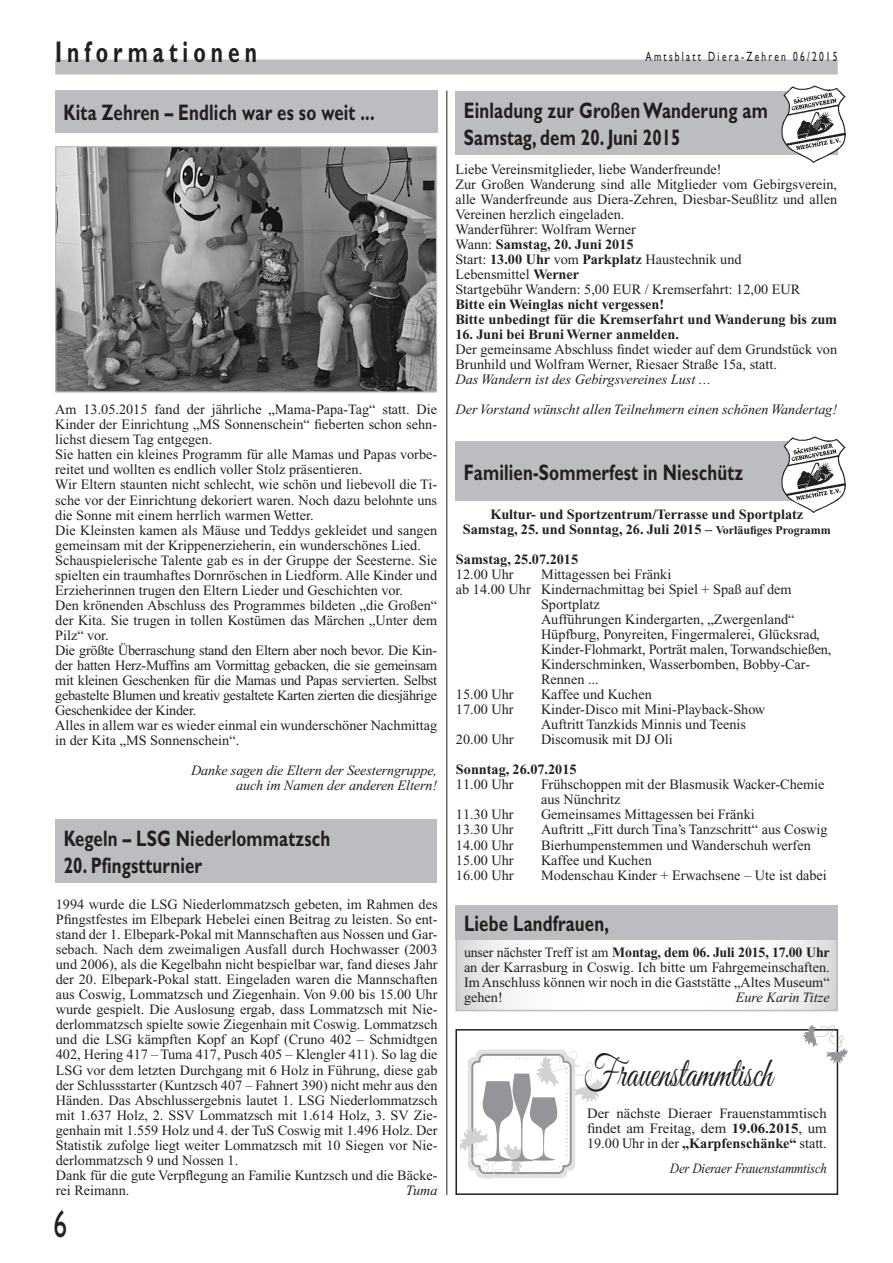
<style>
.page{position:relative;width:893px;height:1263px;background:#fff}
.page>*{position:absolute;margin:0;border:0;box-sizing:border-box;transform-origin:0 0}
.t1{font:43.5px "Great Vibes";letter-spacing:.01em;color:#231f20;scale:.75 1}
.t2{font:39px "Gill Sans";color:#231f20;scale:.7 1}
.t3{font:700 30px "Gill Sans";letter-spacing:.24em;color:#231f20;scale:.7 1}
.t4{font:700 22.5px/27px "Gill Sans";letter-spacing:.01em;color:#231f20;scale:.75 1}
.t5{font:14.25px/15px "Times New Roman";color:#231f20}
.t6{font:700 14.25px/15px "Times New Roman";color:#231f20}
.t7{font:italic 14.25px/15px "Times New Roman";letter-spacing:-.01em;color:#231f20;text-align:right}
.t8{font:italic 14.25px "Times New Roman";letter-spacing:-.01em;color:#231f20;scale:.9 1}
.t9{font:13.5px "Gill Sans";letter-spacing:.24em;color:#231f20;scale:.7 1}
.s1{font-weight:700}
.s2{font-size:12px}
</style>
<div class="page">
<div style="left:55px;top:60px;width:783px;height:15px;background:#bcbdc0"></div>
<div style="left:55px;top:819px;width:382px;height:64px;background:#bcbdc0"></div>
<img style="left:57px;top:148px;width:378px;height:243px">
<div style="left:55px;top:146px;width:382px;height:247px;border:1px solid #bcbdc0"></div>
<div style="left:55px;top:91px;width:382px;height:42px;background:#bcbdc0"></div>
<hr style="left:446px;top:91px;width:1px;height:1104px;background:#231f20">
<div style="left:455px;top:91px;width:383px;height:64px;background:#bcbdc0"></div>
<img style="left:781px;top:85px;width:65px;height:78px">
<div style="left:455px;top:442px;width:383px;height:59px;background:#bcbdc0"></div>
<img style="left:780px;top:436px;width:66px;height:77px">
<div style="left:455px;top:1029px;width:383px;height:166px;border:2px solid #231f20"></div>
<svg style="left:457px;top:1049px;width:146px;height:130px"></svg>
<svg style="left:802px;top:1024px;width:46px;height:39px"></svg>
<svg style="left:458px;top:940px;width:377px;height:68px"></svg>
<div style="left:455px;top:906px;width:383px;height:105px;border:2px solid #bcbdc0"></div>
<div style="left:455px;top:906px;width:383px;height:34px;background:#bcbdc0"></div>
<h3 class="t3" style="left:55px;top:34px;width:290px">Informationen</h3>
<p class="t9" style="left:645px;top:49px;width:276px">Amtsblatt Diera-Zehren 06/2015</p>
<h3 class="t4" style="left:64px;top:99px;width:416px">Kita Zehren – Endlich war es so weit ...</h3>
<p class="t5" style="left:55px;top:402px;width:383px">Am 13.05.2015 fand der jährliche „Mama-Papa-Tag“ statt. Die Kinder der Einrichtung „MS Sonnenschein“ fieberten schon sehn&shy;lichst diesem Tag entgegen.<br>Sie hatten ein kleines Programm für alle Mamas und Papas vorbe&shy;reitet und wollten es endlich voller Stolz präsentieren.<br>Wir Eltern staunten nicht schlecht, wie schön und liebevoll die Ti&shy;sche vor der Einrichtung dekoriert waren. Noch dazu belohnte uns die Sonne mit einem herrlich warmen Wetter.<br>Die Kleinsten kamen als Mäuse und Teddys gekleidet und sangen gemeinsam mit der Krippenerzieherin, ein wunderschönes Lied.<br>Schauspielerische Talente gab es in der Gruppe der Seesterne. Sie spielten ein traumhaftes Dornröschen in Liedform. Alle Kinder und Erzieherinnen trugen den Eltern Lieder und Geschichten vor.<br>Den krönenden Abschluss des Programmes bildeten „die Großen“ der Kita. Sie trugen in tollen Kostümen das Märchen „Unter dem Pilz“ vor.<br>Die größte Überraschung stand den Eltern aber noch bevor. Die Kin&shy;der hatten Herz-Muffins am Vormittag gebacken, die sie gemeinsam mit kleinen Geschenken für die Mamas und Papas servierten. Selbst gebastelte Blumen und kreativ gestaltete Karten zierten die diesjährige Geschenkidee der Kinder.<br>Alles in allem war es wieder einmal ein wunderschöner Nachmittag in der Kita „MS Sonnenschein“.</p>
<p class="t7" style="left:191px;top:762px;width:248px">Danke sagen die Eltern der Seesterngruppe, auch im Namen der anderen Eltern!</p>
<h3 class="t4" style="left:64px;top:825px;width:357px">Kegeln – LSG Niederlommatzsch</h3>
<h3 class="t4" style="left:64px;top:852px;width:186px">20. Pfingstturnier</h3>
<p class="t5" style="left:56px;top:897px;width:383px">1994 wurde die LSG Niederlommatzsch gebeten, im Rahmen des Pfingstfestes im Elbepark Hebelei einen Beitrag zu leisten. So ent&shy;stand der 1. Elbepark-Pokal mit Mannschaften aus Nossen und Gar&shy;sebach. Nach dem zweimaligen Ausfall durch Hochwasser (2003 und 2006), als die Kegelbahn nicht bespielbar war, fand dieses Jahr der 20. Elbepark-Pokal statt. Eingeladen waren die Mannschaften aus Coswig, Lommatzsch und Ziegenhain. Von 9.00 bis 15.00 Uhr wurde gespielt. Die Auslosung ergab, dass Lommatzsch mit Nie&shy;derlommatzsch spielte sowie Ziegenhain mit Coswig. Lommatzsch und die LSG kämpften Kopf an Kopf (Cruno 402 – Schmidtgen 402, Hering 417 – Tuma 417, Pusch 405 – Klengler 411). So lag die LSG vor dem letzten Durchgang mit 6 Holz in Führung, diese gab der Schlussstarter (Kuntzsch 407 – Fahnert 390) nicht mehr aus den Händen. Das Abschlussergebnis lautet 1. LSG Niederlommatzsch mit 1.637 Holz, 2. SSV Lommatzsch mit 1.614 Holz, 3. SV Zie&shy;genhain mit 1.559 Holz und 4. der TuS Coswig mit 1.496 Holz. Der Statistik zufolge liegt weiter Lommatzsch mit 10 Siegen vor Nie&shy;derlommatzsch 9 und Nossen 1.<br>Dank für die gute Verpflegung an Familie Kuntzsch und die Bäcke&shy;rei Reimann.</p>
<p class="t7" style="left:406px;top:1182px;width:33px">Tuma</p>
<h2 class="t2" style="left:53px;top:1201px;width:21px">6</h2>
<h3 class="t4" style="left:464px;top:97px;width:407px">Einladung zur Großen Wanderung am<br>Samstag, dem 20. Juni 2015</h3>
<p class="t5" style="left:455px;top:162px;width:383px">Liebe Vereinsmitglieder, liebe Wanderfreunde!<br>Zur Großen Wanderung sind alle Mitglieder vom Gebirgsverein, alle Wanderfreunde aus Diera-Zehren, Diesbar-Seußlitz und allen Vereinen herzlich eingeladen.<br>Wanderführer: Wolfram Werner<br>Wann: <span class="s1">Samstag, 20. Juni 2015<br></span>Start: <span class="s1">13.00 Uhr</span> vom <span class="s1">Parkplatz</span> Haustechnik und<br>Lebensmittel <span class="s1">Werner<br></span>Startgebühr Wandern: 5,00 EUR / Kremserfahrt: 12,00 EUR</p>
<p class="t6" style="left:455px;top:297px;width:383px">Bitte ein Weinglas nicht vergessen!<br>Bitte unbedingt für die Kremserfahrt und Wanderung bis zum</p>
<p class="t6" style="left:455px;top:327px;width:225px">16. Juni bei Bruni Werner anmelden.</p>
<p class="t5" style="left:455px;top:342px;width:383px">Der gemeinsame Abschluss findet wieder auf dem Grundstück von<br>Brunhild und Wolfram Werner, Riesaer Straße 15a, statt.</p>
<p class="t7" style="left:455px;top:365px;width:383px;line-height:30px;text-align:left">Das Wandern ist des Gebirgsvereines Lust …<br>Der Vorstand wünscht allen Teilnehmern einen schönen Wandertag!</p>
<h3 class="t4" style="left:464px;top:459px;width:374px">Familien-Sommerfest in Nieschütz</h3>
<p class="t6" style="left:463px;top:507px;width:370px;text-align:center">Kultur- und Sportzentrum/Terrasse und Sportplatz<br>Samstag, 25. und Sonntag, 26. Juli 2015 – <span class="s2">Vorläufiges Programm</span></p>
<p class="t6" style="left:456px;top:552px;width:124px">Samstag, 25.07.2015</p>
<p class="t5" style="left:456px;top:567px;width:59px">12.00 Uhr</p>
<p class="t5" style="left:541px;top:567px;width:132px">Mittagessen bei Fränki</p>
<p class="t5" style="left:456px;top:582px;width:337px">ab 14.00 Uhr Kindernachmittag bei Spiel + Spaß auf dem</p>
<p class="t5" style="left:541px;top:597px;width:60px">Sportplatz</p>
<p class="t5" style="left:541px;top:612px;width:255px">Aufführungen Kindergarten, „Zwergenland“</p>
<p class="t5" style="left:541px;top:627px;width:280px">Hüpfburg, Ponyreiten, Fingermalerei, Glücksrad,</p>
<p class="t5" style="left:541px;top:642px;width:292px">Kinder-Flohmarkt, Porträt malen, Torwandschießen,</p>
<p class="t5" style="left:541px;top:657px;width:271px">Kinderschminken, Wasserbomben, Bobby-Car-</p>
<p class="t5" style="left:541px;top:672px;width:59px">Rennen ...</p>
<p class="t5" style="left:456px;top:687px;width:59px">15.00 Uhr</p>
<p class="t5" style="left:541px;top:687px;width:112px">Kaffee und Kuchen</p>
<p class="t5" style="left:456px;top:702px;width:59px">17.00 Uhr</p>
<p class="t5" style="left:541px;top:702px;width:226px">Kinder-Disco mit Mini-Playback-Show<br>Auftritt Tanzkids Minnis und Teenis</p>
<p class="t5" style="left:456px;top:732px;width:59px">20.00 Uhr</p>
<p class="t5" style="left:541px;top:732px;width:133px">Discomusik mit DJ Oli</p>
<p class="t6" style="left:456px;top:762px;width:122px">Sonntag, 26.07.2015</p>
<p class="t5" style="left:456px;top:777px;width:59px">11.00 Uhr</p>
<p class="t5" style="left:541px;top:777px;width:285px">Frühschoppen mit der Blasmusik Wacker-Chemie aus Nünchritz</p>
<p class="t5" style="left:456px;top:807px;width:59px">11.30 Uhr</p>
<p class="t5" style="left:541px;top:807px;width:215px">Gemeinsames Mittagessen bei Fränki</p>
<p class="t5" style="left:456px;top:822px;width:59px">13.30 Uhr</p>
<p class="t5" style="left:541px;top:822px;width:288px">Auftritt „Fitt durch Tina’s Tanzschritt“ aus Coswig</p>
<p class="t5" style="left:456px;top:837px;width:59px">14.00 Uhr</p>
<p class="t5" style="left:541px;top:837px;width:271px">Bierhumpenstemmen und Wanderschuh werfen</p>
<p class="t5" style="left:456px;top:852px;width:59px">15.00 Uhr</p>
<p class="t5" style="left:541px;top:852px;width:112px">Kaffee und Kuchen</p>
<p class="t5" style="left:456px;top:867px;width:59px">16.00 Uhr</p>
<p class="t5" style="left:541px;top:867px;width:287px">Modenschau Kinder + Erwachsene – Ute ist dabei</p>
<h3 class="t4" style="left:464px;top:910px;width:195px">Liebe Landfrauen,</h3>
<p class="t5" style="left:464px;top:944px;width:367px;text-align:justify">unser nächster Treff ist am <span class="s1">Montag, dem 06. Juli 2015, 17.00 Uhr </span>an der Karrasburg in Coswig. Ich bitte um Fahrgemeinschaften.<br>Im Anschluss können wir noch in die Gaststätte „Altes Museum“ gehen!</p>
<p class="t7" style="left:736px;top:990px;width:95px">Eure Karin Titze</p>
<h1 class="t1" style="left:584px;top:1049px;width:253px">Frauenstammtisch</h1>
<p class="t5" style="left:587px;top:1105px;width:241px;text-align:justify">Der nächste Dieraer Frauenstammtisch findet am Freitag, dem <span class="s1">19.06.2015</span>, um 19.00 Uhr in der <span class="s1">„Karpfenschänke“</span> statt.</p>
<p class="t8" style="left:670px;top:1161px;width:176px">Der Dieraer Frauenstammtisch</p>
</div>
